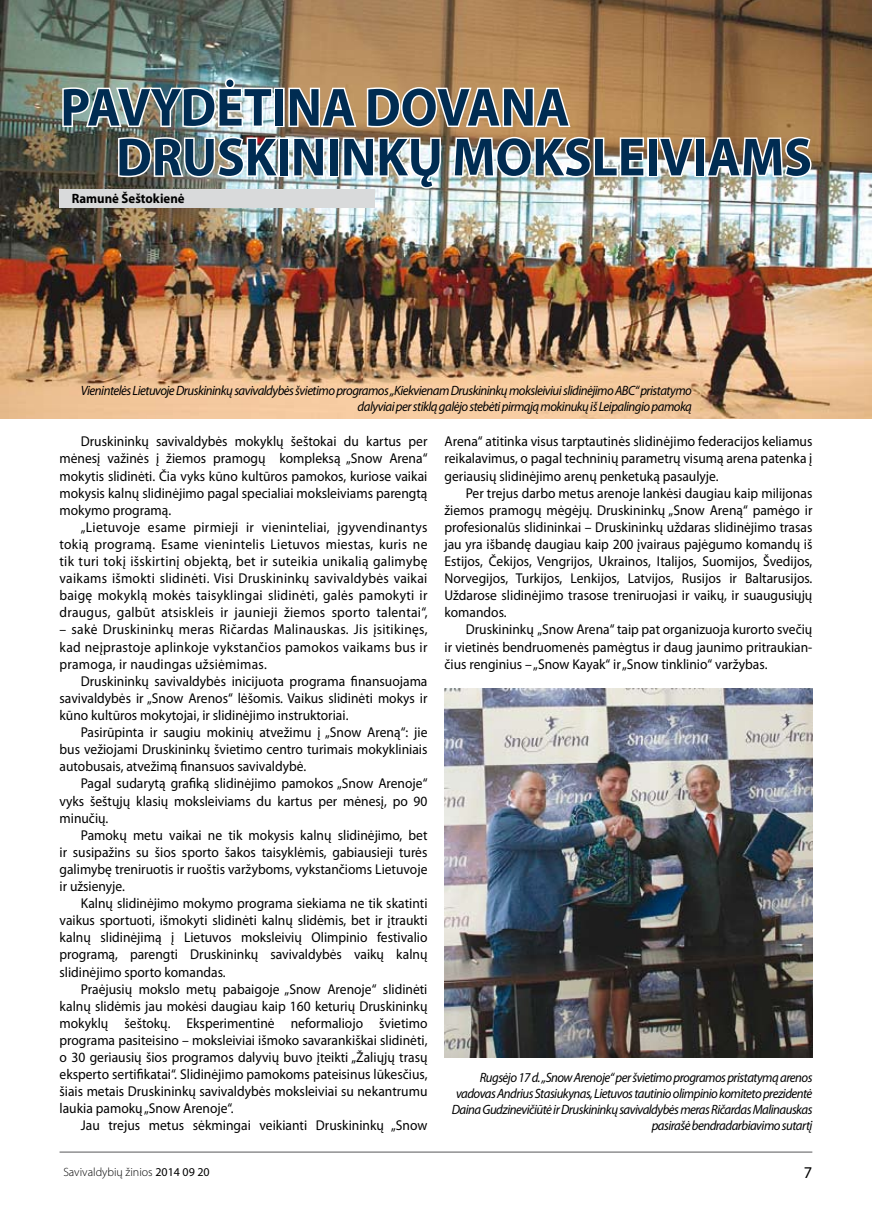
<style>
.page{position:relative;width:872px;height:1212px;background:#fff}
.page>*{position:absolute;margin:0;border:0;box-sizing:border-box;transform-origin:0 0}
.t1{font:700 54px/49.8px "Myriad Pro";color:#002c52;scale:.95 1}
.t2{font:14.25px/17.1px "Myriad Pro";color:#000;text-align:justify;scale:.95 1}
.t3{font:italic 13.5px/16.2px "Myriad Pro";letter-spacing:-.04em;color:#000;text-align:right;scale:.95 1}
.t4{font:700 13.5px "Myriad Pro";color:#000;scale:.95 1}
.t5{font:300 12px "Myriad Pro";color:#000}
.s1{font-weight:400}
</style>
<div class="page">
<hr style="left:60px;top:1152px;width:752px;height:1px;background:#58585a">
<img style="left:0;top:0;width:872px;height:418px">
<img style="left:61px;top:77px;width:585px;height:113px">
<div style="left:647px;top:137px;width:11px;height:40px;border:3px solid #fff"></div>
<svg style="left:656px;top:135px;width:40px;height:44px"></svg>
<div style="left:694px;top:137px;width:11px;height:40px;border:3px solid #fff"></div>
<img style="left:704px;top:135px;width:109px;height:44px">
<div style="left:60px;top:189px;width:315px;height:19px;background:#d9dadb"></div>
<img style="left:444px;top:689px;width:368px;height:369px">
<h1 class="t1" style="left:116px;top:81px;width:472px;text-indent:-56px">PAVYDĖTI NA DOVANA<br>DRUSKI</h1>
<h1 class="t1" style="left:291px;top:130px;width:248px">NINKŲ MOKSL</h1>
<h1 class="t1" style="left:618px;top:130px;width:200px">EIVIAMS</h1>
<p class="t4" style="left:72px;top:190px;width:120px">RAMUNĖ ŠEŠTOKIENĖ</p>
<p class="t3" style="left:81px;top:382px;width:644px">Vienintelės Lietuvoje Druskininkų savivaldybės švietimo programos „Kiekvienam Druskininkų moksleiviui slidinėjimo ABC“ pristatymo dalyviai per stiklą galėjo stebėti pirmąją mokinukų iš Leipalingio pamoką</p>
<p class="t2" style="left:60px;top:433px;width:389px;text-indent:21px">Druskininkų savivaldybės mokyklų šeštokai du kartus per mėnesį važinės į žiemos pramogų kompleksą „Snow Arena“ mokytis slidinėti. Čia vyks kūno kultūros pamokos, kuriose vaikai mokysis kalnų slidinėjimo pagal specialiai moksleiviams parengtą mokymo programą.</p>
<p class="t2" style="left:60px;top:518px;width:389px;text-indent:21px">„Lietuvoje esame pirmieji ir vieninteliai, įgyvendinantys tokią programą. Esame vienintelis Lietuvos miestas, kuris ne tik turi tokį išskirtinį objektą, bet ir suteikia unikalią galimybę vaikams išmokti slidinėti. Visi Druskininkų savivaldybės vaikai baigę mokyklą mokės taisyklingai slidinėti, galės pamokyti ir draugus, galbūt atsiskleis ir jaunieji žiemos sporto talentai“,</p>
<p class="t2" style="left:60px;top:621px;width:389px">– sakė Druskininkų meras Ričardas Malinauskas. Jis įsitikinęs, kad neįprastoje aplinkoje vykstančios pamokos vaikams bus ir pramoga, ir naudingas užsiėmimas.</p>
<p class="t2" style="left:60px;top:672px;width:389px;text-indent:21px">Druskininkų savivaldybės inicijuota programa finansuojama savivaldybės ir „Snow Arenos“ lėšomis. Vaikus slidinėti mokys ir kūno kultūros mokytojai, ir slidinėjimo instruktoriai.</p>
<p class="t2" style="left:60px;top:723px;width:389px;text-indent:21px">Pasirūpinta ir saugiu mokinių atvežimu į „Snow Areną“: jie bus vežiojami Druskininkų švietimo centro turimais mokykliniais autobusais, atvežimą finansuos savivaldybė.</p>
<p class="t2" style="left:60px;top:775px;width:389px;text-indent:21px">Pagal sudarytą grafiką slidinėjimo pamokos „Snow Arenoje“ vyks šeštųjų klasių moksleiviams du kartus per mėnesį, po 90 minučių.</p>
<p class="t2" style="left:60px;top:826px;width:389px;text-indent:21px">Pamokų metu vaikai ne tik mokysis kalnų slidinėjimo, bet ir susipažins su šios sporto šakos taisyklėmis, gabiausieji turės galimybę treniruotis ir ruoštis varžyboms, vykstančioms Lietuvoje ir užsienyje.</p>
<p class="t2" style="left:60px;top:894px;width:389px;text-indent:21px">Kalnų slidinėjimo mokymo programa siekiama ne tik skatinti vaikus sportuoti, išmokyti slidinėti kalnų slidėmis, bet ir įtraukti kalnų slidinėjimą į Lietuvos moksleivių Olimpinio festivalio programą, parengti Druskininkų savivaldybės vaikų kalnų slidinėjimo sporto komandas.</p>
<p class="t2" style="left:60px;top:980px;width:389px;text-indent:21px">Praėjusių mokslo metų pabaigoje „Snow Arenoje“ slidinėti kalnų slidėmis jau mokėsi daugiau kaip 160 keturių Druskininkų mokyklų šeštokų. Eksperimentinė neformaliojo švietimo programa pasiteisino – moksleiviai išmoko savarankiškai slidinėti, o 30 geriausių šios programos dalyvių buvo įteikti „Žaliųjų trasų eksperto sertifikatai“. Slidinėjimo pamokoms pateisinus lūkesčius, šiais metais Druskininkų savivaldybės moksleiviai su nekantrumu laukia pamokų „Snow Arenoje“.</p>
<p class="t2" style="left:81px;top:1117px;width:366px">Jau trejus metus sėkmingai veikianti Druskininkų „Snow</p>
<p class="t5" style="left:63px;top:1165px;width:148px">Savivaldybių žinios <span class="s1">2014 09 20</span></p>
<p class="t2" style="left:444px;top:433px;width:389px">Arena“ atitinka visus tarptautinės slidinėjimo federacijos keliamus reikalavimus, o pagal techninių parametrų visumą arena patenka į geriausių slidinėjimo arenų penketuką pasaulyje.</p>
<p class="t2" style="left:444px;top:484px;width:389px;text-indent:21px">Per trejus darbo metus arenoje lankėsi daugiau kaip milijonas žiemos pramogų mėgėjų. Druskininkų „Snow Areną“ pamėgo ir profesionalūs slidininkai – Druskininkų uždaras slidinėjimo trasas jau yra išbandę daugiau kaip 200 įvairaus pajėgumo komandų iš Estijos, Čekijos, Vengrijos, Ukrainos, Italijos, Suomijos, Švedijos, Norvegijos, Turkijos, Lenkijos, Latvijos, Rusijos ir Baltarusijos.<br>Uždarose slidinėjimo trasose treniruojasi ir vaikų, ir suaugusiųjų komandos.</p>
<p class="t2" style="left:444px;top:621px;width:389px;text-indent:21px">Druskininkų „Snow Arena“ taip pat organizuoja kurorto svečių ir vietinės bendruomenės pamėgtus ir daug jaunimo pritraukian&shy;čius renginius – „Snow Kayak“ ir „Snow tinklinio“ varžybas.</p>
<p class="t3" style="left:452px;top:1069px;width:381px">Rugsėjo 17 d. „Snow Arenoje“ per švietimo programos pristatymą arenos vadovas Andrius Stasiukynas, Lietuvos tautinio olimpinio komiteto prezidentė Daina Gudzinevičiūtė ir Druskininkų savivaldybės meras Ričardas Malinauskas pasirašė bendradarbiavimo sutartį</p>
</div>
